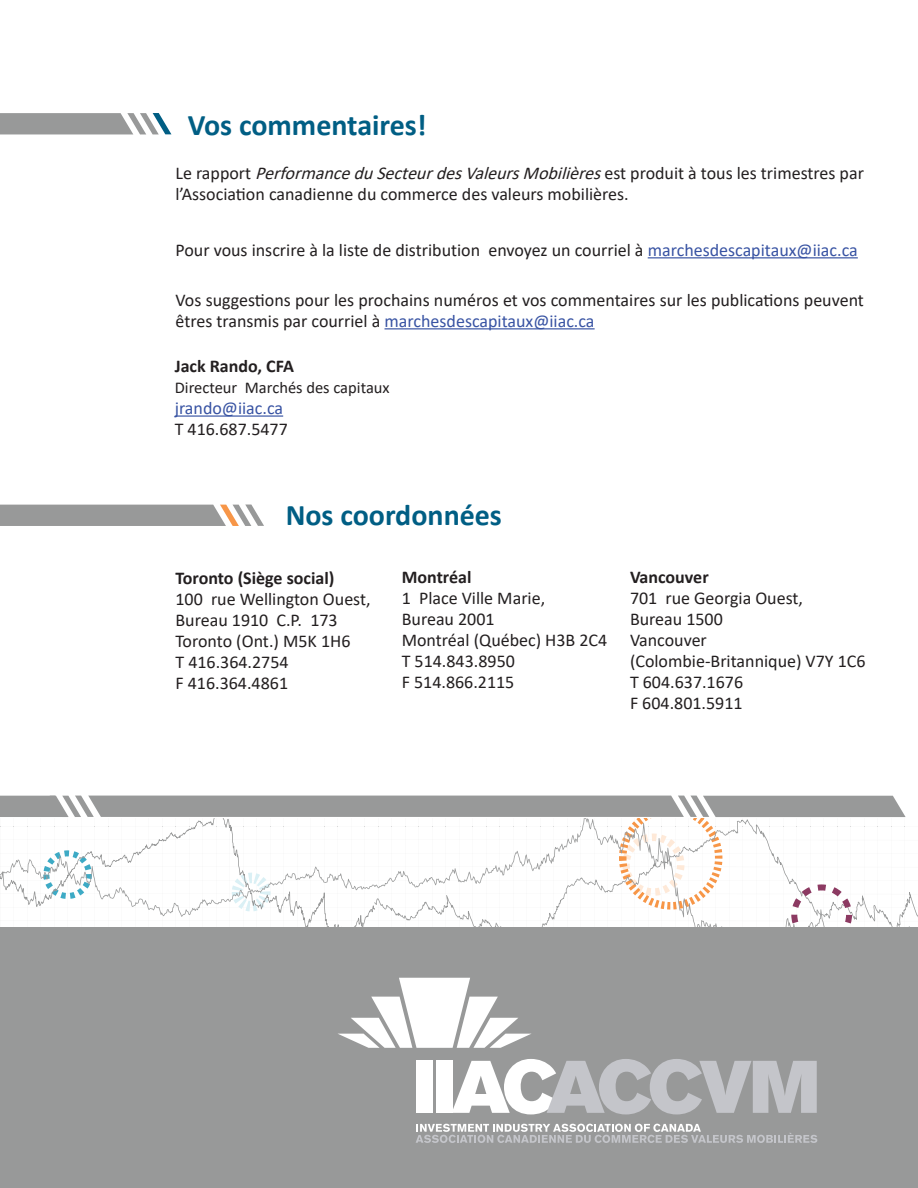
<style>
.page{position:relative;width:918px;height:1188px;background:#fff}
.page>*{position:absolute;margin:0;border:0;box-sizing:border-box;transform-origin:0 0}
.t1{font:700 30px "Calibri";color:#005e84}
.t2{font:18px/21px "Calibri";color:#231f20}
.t3{font:700 18px "Calibri";color:#231f20}
.t4{font:18px "Calibri";color:#3853a3}
.t5{font:16.5px "Calibri";color:#231f20}
.s1{font-style:italic}
.s2{color:#3853a3}
</style>
<div class="page">
<hr style="left:648px;top:257px;width:210px;height:1px;background:#3853a3">
<hr style="left:385px;top:328px;width:210px;height:1px;background:#3853a3">
<hr style="left:175px;top:415px;width:108px;height:2px;background:#3853a3">
<svg style="left:0;top:113px;width:171px;height:21px"></svg>
<svg style="left:0;top:505px;width:264px;height:21px"></svg>
<div style="left:0;top:927px;width:918px;height:261px;background:#989999"></div>
<svg style="left:0;top:795px;width:918px;height:253px"></svg>
<svg style="left:416px;top:1124px;width:401px;height:19px"></svg>
<div style="left:416px;top:1061px;width:17px;height:52px;background:#fff"></div>
<div style="left:436px;top:1061px;width:17px;height:52px;background:#fff"></div>
<svg style="left:452px;top:1059px;width:365px;height:55px"></svg>
<h1 class="t1" style="left:188px;top:104px;width:240px">Vos commentaires!</h1>
<p class="t2" style="left:175px;top:162px;width:690px">Le ra p p o rt <span class="s1">PerformanceduSecteurdesValeursMobilières</span>e st p ro d u i t à t o u s l e s t r i m e st re s p a r l’Association canadienne du commerce des valeurs mobilières.</p>
<p class="t2" style="left:175px;top:239px;width:684px">Pour vous inscrire à la liste de distribution envoyez un courriel à <span class="s2">marchesdescapitaux@iiac.ca</span></p>
<p class="t2" style="left:175px;top:289px;width:690px">Vos suggestions pour les prochains numéros et vos commentaires sur les publications peuvent êtres transmis par courriel à <span class="s2">marchesdescapitaux@iiac.ca</span></p>
<p class="t3" style="left:175px;top:353px;width:121px">Jack Rando, CFA</p>
<p class="t5" style="left:175px;top:376px;width:216px">Directeur Marchés des capitaux</p>
<p class="t4" style="left:175px;top:396px;width:110px">jrando@iiac.ca</p>
<p class="t2" style="left:175px;top:418px;width:115px">T 416.687.5477</p>
<h1 class="t1" style="left:286px;top:494px;width:218px">Nos coordonnées</h1>
<p class="t3" style="left:176px;top:565px;width:161px">Toronto (Siège social)</p>
<p class="t2" style="left:176px;top:588px;width:197px">100 rue Wellington Ouest,<br>Bureau 1910 C.P. 173<br>Toronto (Ont.) M5K 1H6<br>T 416.364.2754<br>F 416.364.4861</p>
<p class="t3" style="left:402px;top:565px;width:71px">Montréal</p>
<p class="t2" style="left:402px;top:587px;width:207px">1 Place Ville Marie,<br>Bureau 2001<br>Montréal (Québec) H3B 2C4<br>T 514.843.8950<br>F 514.866.2115</p>
<p class="t3" style="left:630px;top:565px;width:80px">Vancouver</p>
<p class="t2" style="left:630px;top:587px;width:237px">701 rue Georgia Ouest,<br>Bureau 1500<br>Vancouver (Colombie-Britannique) V7Y 1C6<br>T 604.637.1676<br>F 604.801.5911</p>
</div>
